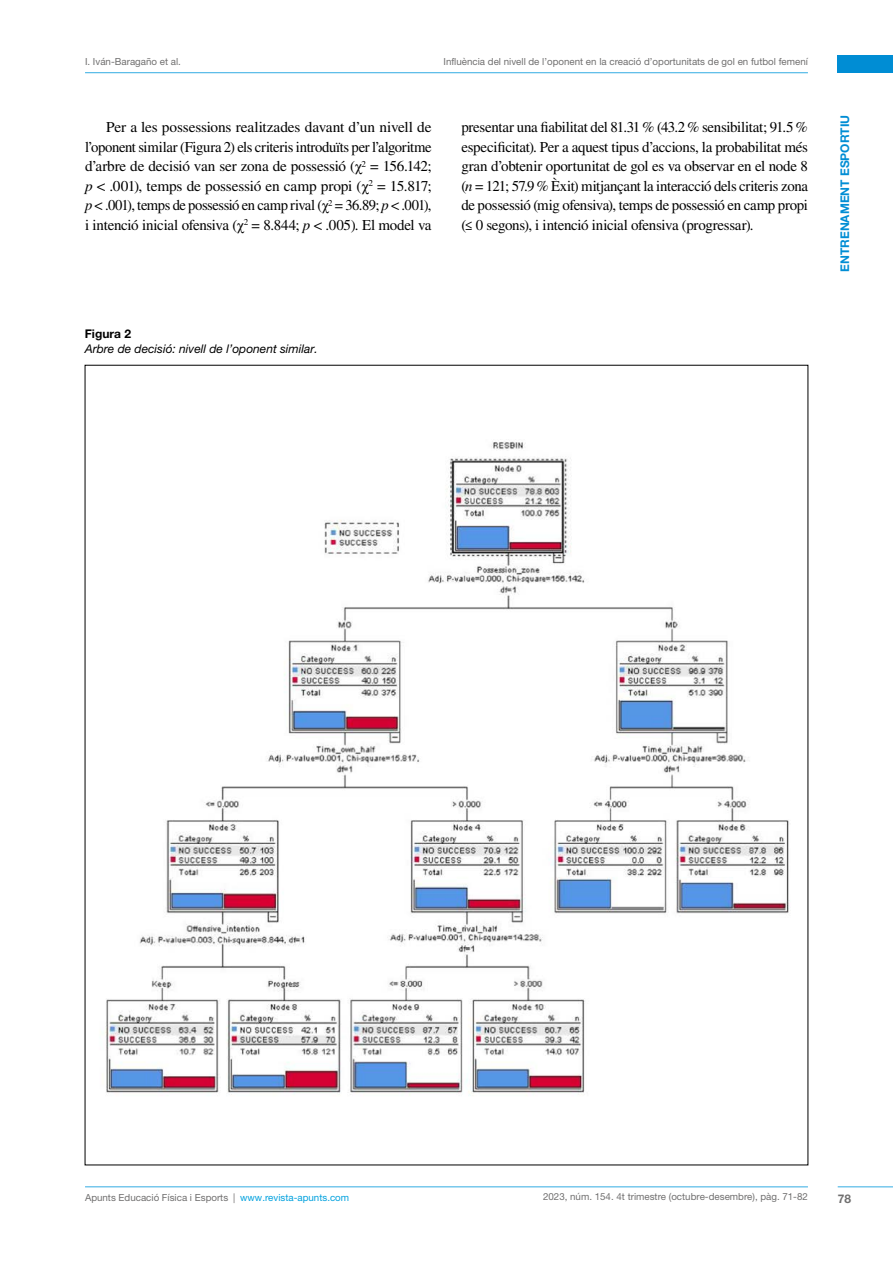
<style>
.page{position:relative;width:893px;height:1263px;background:#fff}
.page>*{position:absolute;margin:0;border:0;box-sizing:border-box;transform-origin:0 0}
.t1{font:15px/19.5px "Times LT Std";letter-spacing:-.02em;color:#000;text-align:justify}
.t2{font:italic 12px "Helvetica Neue LT Pro";color:#000}
.t3{font:700 12px "Helvetica Neue LT Pro";color:#008dd4}
.t4{font:700 12px "Helvetica Neue LT Pro";color:#000}
.t5{font:700 12px "Helvetica Neue LT Pro";color:#706f6f}
.t6{font:9.75px "Helvetica Neue LT Pro";color:#706f6f}
.s1{font-family:"Times New Roman"}
.s2{font-style:italic}
.s3{color:#00a1de}
</style>
<div class="page">
<hr style="left:85px;top:72px;width:723px;height:1px;background:#32ace3">
<div style="left:838px;top:56px;width:55px;height:17px;background:#008dd4"></div>
<hr style="left:85px;top:1186px;width:723px;height:1px;background:#32ace3">
<hr style="left:838px;top:1186px;width:55px;height:1px;background:#32ace3">
<img style="left:105px;top:441px;width:684px;height:655px">
<p class="t6" style="left:85px;top:55px;width:97px">I. Iván-Baragaño et al.</p>
<p class="t6" style="left:443px;top:55px;width:366px">Influència del nivell de l’oponent en la creació d’oportunitats de gol en futbol femení</p>
<p class="t1" style="left:85px;top:117px;width:348px;text-indent:21px">Per a les possessions realitzades davant d’un nivell de l’oponent similar (Figura 2) els criteris introduïts per l’algoritme d’arbre de decisió van ser zona de possessió (<span class="s1">χ</span><sup>2</sup> = 156.142; <span class="s2">p</span> &lt; .001), temps de possessió en camp propi (<span class="s1">χ</span><sup>2</sup> = 15.817; <span class="s2">p</span> &lt; .001), temps de possessió en camp rival (<span class="s1">χ</span><sup>2</sup> = 36.89; <span class="s2">p</span> &lt; .001), i intenció inicial ofensiva (<span class="s1">χ</span><sup>2</sup> = 8.844; <span class="s2">p</span> &lt; .005). El model va</p>
<p class="t1" style="left:461px;top:117px;width:348px">presentar una fiabilitat del 81.31% (43.2% sensibilitat; 91.5% especificitat). Per a aquest tipus d’accions, la probabilitat més gran d’obtenir oportunitat de gol es va observar en el node 8 (<span class="s2">n</span> = 121; 57.9% Èxit) mitjançant la interacció dels criteris zona de possessió (mig ofensiva), temps de possessió en camp propi (≤ 0 segons), i intenció inicial ofensiva (progressar).</p>
<p class="t4" style="left:85px;top:326px;width:48px">Figura 2</p>
<p class="t2" style="left:85px;top:342px;width:234px">Arbre de decisió: nivell de l’oponent similar.</p>
<p class="t3" style="left:838px;top:272px;width:159px;rotate:-90deg">ENTRENAMENT ESPORTIU</p>
<p class="t6" style="left:85px;top:1192px;width:266px">Apunts Educació Física i Esports | <span class="s3">www.revista-apunts.com</span></p>
<p class="t6" style="left:543px;top:1191px;width:266px">2023, núm. 154. 4t trimestre (octubre-desembre), pàg. 71-82</p>
<p class="t5" style="left:838px;top:1191px;width:15px">78</p>
</div>
